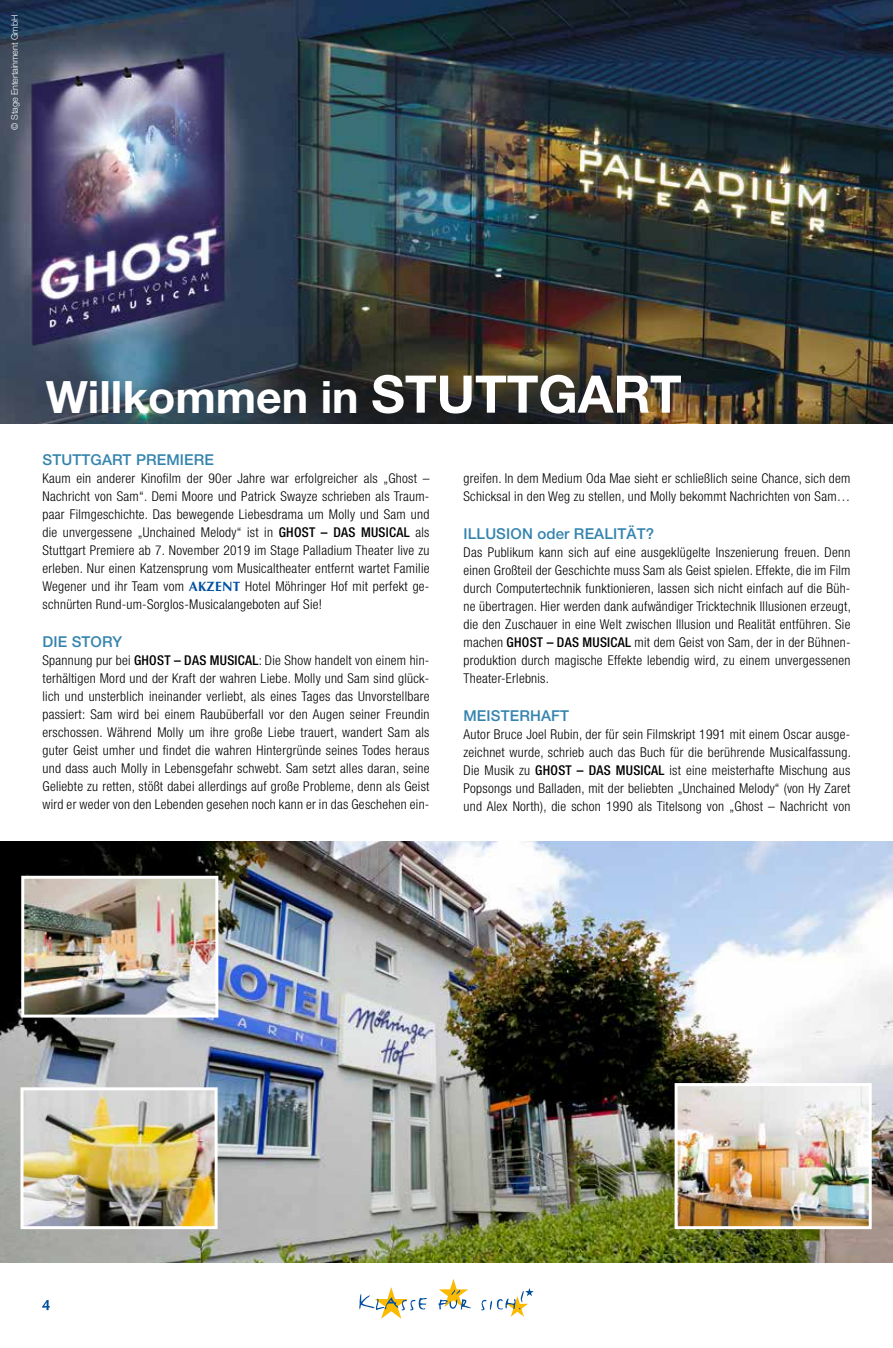
<style>
.page{position:relative;width:893px;height:1348px;background:#fff}
.page>*{position:absolute;margin:0;border:0;box-sizing:border-box;transform-origin:0 0}
.t1{font:700 44.7px "Helvetica Neue";color:#fff}
.t2{font:500 15px "Helvetica Neue";letter-spacing:.01em;color:#3484ae}
.t3{font:15px "Optima";color:#004f9f}
.t4{font:300 condensed 13.5px/18px "Helvetica Neue";letter-spacing:.02em;color:#000;text-align:justify}
.t5{font:300 9px "Helvetica Neue";letter-spacing:-.01em;color:#fff}
.s1{font-size:51.9px}
.s2{font-weight:500}
.s3{font-family:"Optima";font-weight:700;font-stretch:normal;color:#004f9f}
</style>
<div class="page">
<img style="left:0;top:0;width:893px;height:423px">
<img style="left:0;top:842px;width:893px;height:421px">
<img style="left:679px;top:1087px;width:189px;height:138px">
<div style="left:675px;top:1083px;width:197px;height:146px;border:3px solid #fff"></div>
<img style="left:25px;top:1091px;width:189px;height:134px">
<div style="left:21px;top:1087px;width:197px;height:142px;border:3px solid #fff"></div>
<img style="left:25px;top:880px;width:189px;height:133px">
<div style="left:21px;top:876px;width:197px;height:141px;border:3px solid #fff"></div>
<svg style="left:359px;top:1287px;width:68px;height:32px"></svg>
<svg style="left:438px;top:1279px;width:34px;height:30px"></svg>
<svg style="left:481px;top:1288px;width:53px;height:29px"></svg>
<p class="t5" style="left:9px;top:130px;width:116px;rotate:-90deg">© Stage Entertainment GmbH</p>
<h1 class="t1" style="left:46px;top:369px;width:637px">Willkommen in <span class="s1">STUTTGART</span></h1>
<p class="t2" style="left:43px;top:451px;width:173px">STUTTGART PREMIERE</p>
<p class="t4" style="left:43px;top:469px;width:388px">Kaum ein anderer Kinofilm der 90er Jahre war erfolgreicher als „Ghost – Nachricht von Sam“. Demi Moore und Patrick Swayze schrieben als Traum&shy;paar Filmgeschichte. Das bewegende Liebesdrama um Molly und Sam und die unvergessene „Unchained Melody“ ist in <span class="s2">GHOST – DAS MUSICAL</span> als Stuttgart Premiere ab 7. November 2019 im Stage Palladium Theater live zu erleben. Nur einen Katzensprung vom Musicaltheater entfernt wartet Familie Wegener und ihr Team vom <span class="s3">AKZENT</span> Hotel Möhringer Hof mit perfekt ge&shy;schnürten Rund-um-Sorglos-Musicalangeboten auf Sie!</p>
<p class="t2" style="left:43px;top:633px;width:81px">DIE STORY</p>
<p class="t4" style="left:43px;top:651px;width:388px">Spannung pur bei <span class="s2">GHOST – DAS MUSICAL</span>: Die Show handelt von einem hin&shy;terhältigen Mord und der Kraft der wahren Liebe. Molly und Sam sind glück&shy;lich und unsterblich ineinander verliebt, als eines Tages das Unvorstellbare passiert: Sam wird bei einem Raubüberfall vor den Augen seiner Freundin erschossen. Während Molly um ihre große Liebe trauert, wandert Sam als guter Geist umher und findet die wahren Hintergründe seines Todes heraus und dass auch Molly in Lebensgefahr schwebt. Sam setzt alles daran, seine Geliebte zu retten, stößt dabei allerdings auf große Probleme, denn als Geist wird er weder von den Lebenden gesehen noch kann er in das Geschehen ein-</p>
<p class="t4" style="left:463px;top:469px;width:388px">greifen. In dem Medium Oda Mae sieht er schließlich seine Chance, sich dem<br>Schicksal in den Weg zu stellen, und Molly bekommt Nachrichten von Sam…</p>
<p class="t2" style="left:463px;top:525px;width:192px">ILLUSION oder REALITÄT?</p>
<p class="t4" style="left:463px;top:543px;width:389px">Das Publikum kann sich auf eine ausgeklügelte Inszenierung freuen. Denn einen Großteil der Geschichte muss Sam als Geist spielen. Effekte, die im Film durch Computertechnik funktionieren, lassen sich nicht einfach auf die Büh&shy;ne übertragen. Hier werden dank aufwändiger Tricktechnik Illusionen erzeugt, die den Zuschauer in eine Welt zwischen Illusion und Realität entführen. Sie machen <span class="s2">GHOST – DAS MUSICAL</span> mit dem Geist von Sam, der in der Bühnen&shy;produktion durch magische Effekte lebendig wird, zu einem unvergessenen Theater-Erlebnis.</p>
<p class="t2" style="left:463px;top:707px;width:107px">MEISTERHAFT</p>
<p class="t4" style="left:463px;top:725px;width:389px">Autor Bruce Joel Rubin, der für sein Filmskript 1991 mit einem Oscar ausge&shy;zeichnet wurde, schrieb auch das Buch für die berührende Musicalfassung.<br>Die Musik zu <span class="s2">GHOST – DAS MUSICAL</span> ist eine meisterhafte Mischung aus Popsongs und Balladen, mit der beliebten „Unchained Melody“ (von Hy Zaret und Alex North), die schon 1990 als Titelsong von „Ghost – Nachricht von</p>
<p class="t3" style="left:42px;top:1296px;width:10px">4</p>
</div>
